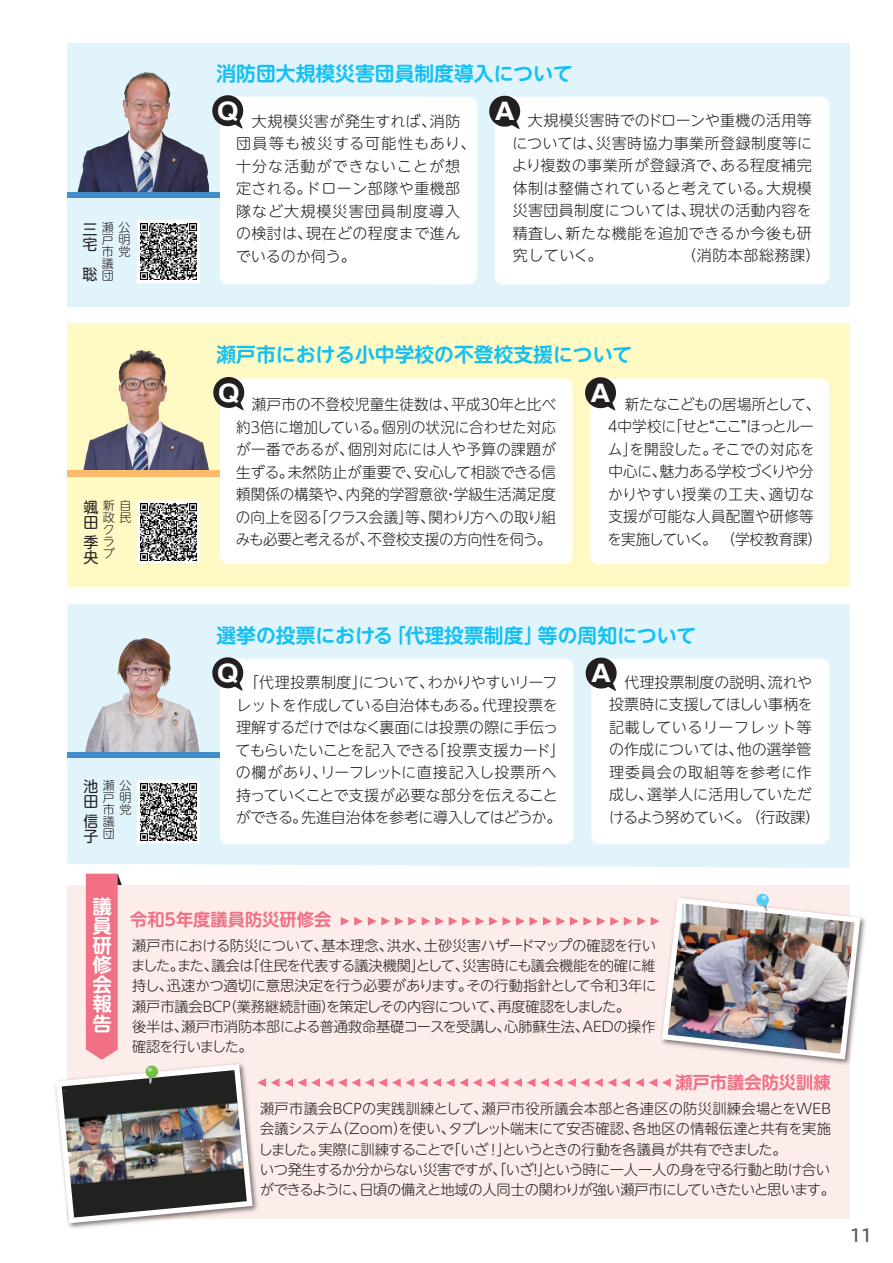
<style>
.page{position:relative;width:893px;height:1263px;background:#fff}
.page>*{position:absolute;margin:0;border:0;box-sizing:border-box;transform-origin:0 0}
.t1{font:700 25.5px "Helvetica";color:#fff;scale:1.1 1}
.t2{font:700 19.8px "UD Shin M Go Pr 6 N De";color:#15c0f2}
.t3{font:700 19.5px/19.5px "UD Shin M Go Pr 6 De";color:#fff;text-align:justify}
.t4{font:18px "Hiragino UD Sans R Std W5";color:#57585a}
.t5{font:700 17.25px "UD Shin M Go Pr 6 De";color:#f17085}
.t6{font:300 15px/22.5px "UD Shin M Go Pr 6 N";letter-spacing:.01em;color:#231f20;text-align:center}
.t7{font:300 15px/22.5px "UD Shin M Go Pr 6 N";letter-spacing:-.02em;color:#231f20;text-align:center}
.t8{font:300 15px/22.5px "UD Shin M Go Pr 6 N";letter-spacing:.035em;color:#231f20}
.t9{font:15px/15px "UD Shin M Go Pr 6 N";color:#231f20}
.t10{font:300 14.25px/20.2px "UD Shin M Go Pr 6 N";letter-spacing:-.02em;color:#231f20}
.t11{font:300 12px/12px "UD Shin M Go Pr 6 N";color:#231f20}
</style>
<div class="page">
<div style="left:67px;top:604px;width:783px;height:264px;background:#e1f4fc"></div>
<img style="left:71px;top:626px;width:140px;height:126px">
<div style="left:67px;top:324px;width:783px;height:263px;background:#fffac4"></div>
<img style="left:73px;top:350px;width:141px;height:121px">
<div style="left:67px;top:43px;width:783px;height:264px;background:#e1f4fc"></div>
<img style="left:77px;top:72px;width:133px;height:120px">
<div style="left:67px;top:472px;width:153px;height:5px;background:#fcba6b"></div>
<div style="left:67px;top:752px;width:153px;height:5px;background:#448dcb"></div>
<div style="left:220px;top:659px;width:353px;height:185px;background:#fff;border-radius:9px"></div>
<div style="left:591px;top:659px;width:238px;height:185px;background:#fff;border-radius:9px"></div>
<div style="left:220px;top:379px;width:352px;height:185px;background:#fff;border-radius:9px"></div>
<div style="left:590px;top:379px;width:239px;height:185px;background:#fff;border-radius:9px"></div>
<svg style="left:211px;top:375px;width:35px;height:36px"></svg>
<svg style="left:585px;top:377px;width:33px;height:34px"></svg>
<svg style="left:210px;top:655px;width:35px;height:36px"></svg>
<svg style="left:583px;top:655px;width:36px;height:36px"></svg>
<div style="left:67px;top:192px;width:153px;height:6px;background:#448dcb"></div>
<div style="left:220px;top:97px;width:257px;height:188px;background:#fff;border-radius:9px"></div>
<div style="left:495px;top:97px;width:334px;height:188px;background:#fff;border-radius:9px"></div>
<svg style="left:212px;top:95px;width:33px;height:34px"></svg>
<svg style="left:489px;top:95px;width:32px;height:34px"></svg>
<div style="left:67px;top:471px;width:153px;height:5px;background:#fcba6b"></div>
<svg style="left:137px;top:220px;width:63px;height:63px"></svg>
<img style="left:140px;top:224px;width:57px;height:56px">
<svg style="left:137px;top:500px;width:63px;height:64px"></svg>
<img style="left:140px;top:504px;width:57px;height:56px">
<svg style="left:137px;top:780px;width:63px;height:63px"></svg>
<img style="left:140px;top:784px;width:57px;height:56px">
<svg style="left:55px;top:874px;width:811px;height:355px;background:#e5d5d3"></svg>
<p class="t11" style="left:102px;top:221px;width:30px">瀬公戸明市党議<br>団</p>
<p class="t9" style="left:82px;top:221px;width:16px">三宅</p>
<p class="t9" style="left:82px;top:266px;width:16px">聡</p>
<h2 class="t2" style="left:216px;top:56px;width:358px">消防団大規模災害団員制度導入について</h2>
<p class="t8" style="left:236px;top:109px;width:241px;text-indent:16px">大規模災害が発生すれば、消防団員等も被災する可能性もあり、十分な活動ができないことが想定される。ドローン部隊や重機部隊など大規模災害団員制度導入の検討は、現在どの程度まで進んでいるのか伺う。</p>
<h1 class="t1" style="left:217px;top:96px;width:21px">Q</h1>
<h1 class="t1" style="left:494px;top:96px;width:20px">A</h1>
<p class="t6" style="left:512px;top:109px;width:309px">大規模災害時でのドローンや重機の活用等<br>については、災害時協力事業所登録制度等により複数の事業所が登録済で、ある程度補完体制は整備されていると考えている。大規模災害団員制度については、現状の活動内容を精査し、新たな機能を追加できるか今後も研究していく。　　　　　　（消防本部総務課）</p>
<p class="t9" style="left:83px;top:499px;width:16px">颯田</p>
<p class="t11" style="left:103px;top:499px;width:30px">新自政民ク<br>ラ<br>ブ</p>
<p class="t9" style="left:83px;top:534px;width:16px">季央</p>
<h2 class="t2" style="left:216px;top:337px;width:417px">瀬戸市における小中学校の不登校支援について</h2>
<h1 class="t1" style="left:218px;top:377px;width:21px">Q</h1>
<h1 class="t1" style="left:590px;top:377px;width:20px">A</h1>
<p class="t6" style="left:606px;top:392px;width:218px;text-align:left;text-indent:19px">新たなこどもの居場所として、<br>４中学校に「せと“ここ”ほっとルーム」を開設した。そこでの対応を中心に、魅力ある学校づくりや分かりやすい授業の工夫、適切な支援が可能な人員配置や研修等を実施していく。 （学校教育課）</p>
<p class="t6" style="left:236px;top:392px;width:322px;text-align:justify;text-indent:16px">瀬戸市の不登校児童生徒数は、平成３０年と比べ約３倍に増加している。個別の状況に合わせた対応が一番であるが、個別対応には人や予算の課題が生ずる。未然防止が重要で、安心して相談できる信頼関係の構築や、内発的学習意欲・学級生活満足度の向上を図る「クラス会議」等、関わり方への取り組みも必要と考えるが、不登校支援の方向性を伺う。</p>
<p class="t9" style="left:83px;top:778px;width:16px">池田</p>
<p class="t11" style="left:103px;top:778px;width:30px">瀬公戸明市党議<br>団</p>
<p class="t9" style="left:83px;top:813px;width:16px">信子</p>
<h2 class="t2" style="left:216px;top:618px;width:481px">選挙の投票における「代理投票制度」等の周知について</h2>
<p class="t7" style="left:236px;top:670px;width:331px">「代理投票制度」について、わかりやすいリーフレットを作成している自治体もある。代理投票を理解するだけではなく裏面には投票の際に手伝ってもらいたいことを記入できる「投票支援カード」の欄があり、リーフレットに直接記入し投票所へ持っていくことで支援が必要な部分を伝えることができる。先進自治体を参考に導入してはどうか。</p>
<h1 class="t1" style="left:217px;top:658px;width:21px">Q</h1>
<h1 class="t1" style="left:591px;top:657px;width:20px">A</h1>
<p class="t6" style="left:609px;top:670px;width:212px">代理投票制度の説明、流れや<br>投票時に支援してほしい事柄を記載しているリーフレット等の作成については、他の選挙管理委員会の取組等を参考に作成し、選挙人に活用していただけるよう努めていく。（行政課）</p>
<h3 class="t3" style="left:92px;top:895px;width:21px">議員研修会報告</h3>
<p class="t5" style="left:130px;top:904px;width:203px">令和5年度議員防災研修会</p>
<p class="t10" style="left:131px;top:934px;width:527px">瀬戸市における防災について、基本理念、洪水、土砂災害ハザードマップの確認を行いました。また、議会は「住民を代表する議決機関」として、災害時にも議会機能を的確に維持し、迅速かつ適切に意思決定を行う必要があります。その行動指針として令和3年に瀬戸市議会BCP（業務継続計画）を策定しその内容について、再度確認をしました。<br>後半は、瀬戸市消防本部による普通救命基礎コースを受講し、心肺蘇生法、AEDの操作確認を行いました。</p>
<p class="t5" style="left:675px;top:1067px;width:157px">瀬戸市議会防災訓練</p>
<p class="t10" style="left:259px;top:1098px;width:578px">瀬戸市議会BCPの実践訓練として、瀬戸市役所議会本部と各連区の防災訓練会場とをWEB会議システム（Zoom）を使い、タブレット端末にて安否確認、各地区の情報伝達と共有を実施しました。実際に訓練することで「いざ！」というときの行動を各議員が共有できました。<br>いつ発生するか分からない災害ですが、「いざ！」という時に一人一人の身を守る行動と助け合いができるように、日頃の備えと地域の人同士の関わりが強い瀬戸市にしていきたいと思います。</p>
<p class="t4" style="left:850px;top:1221px;width:23px">11</p>
</div>
